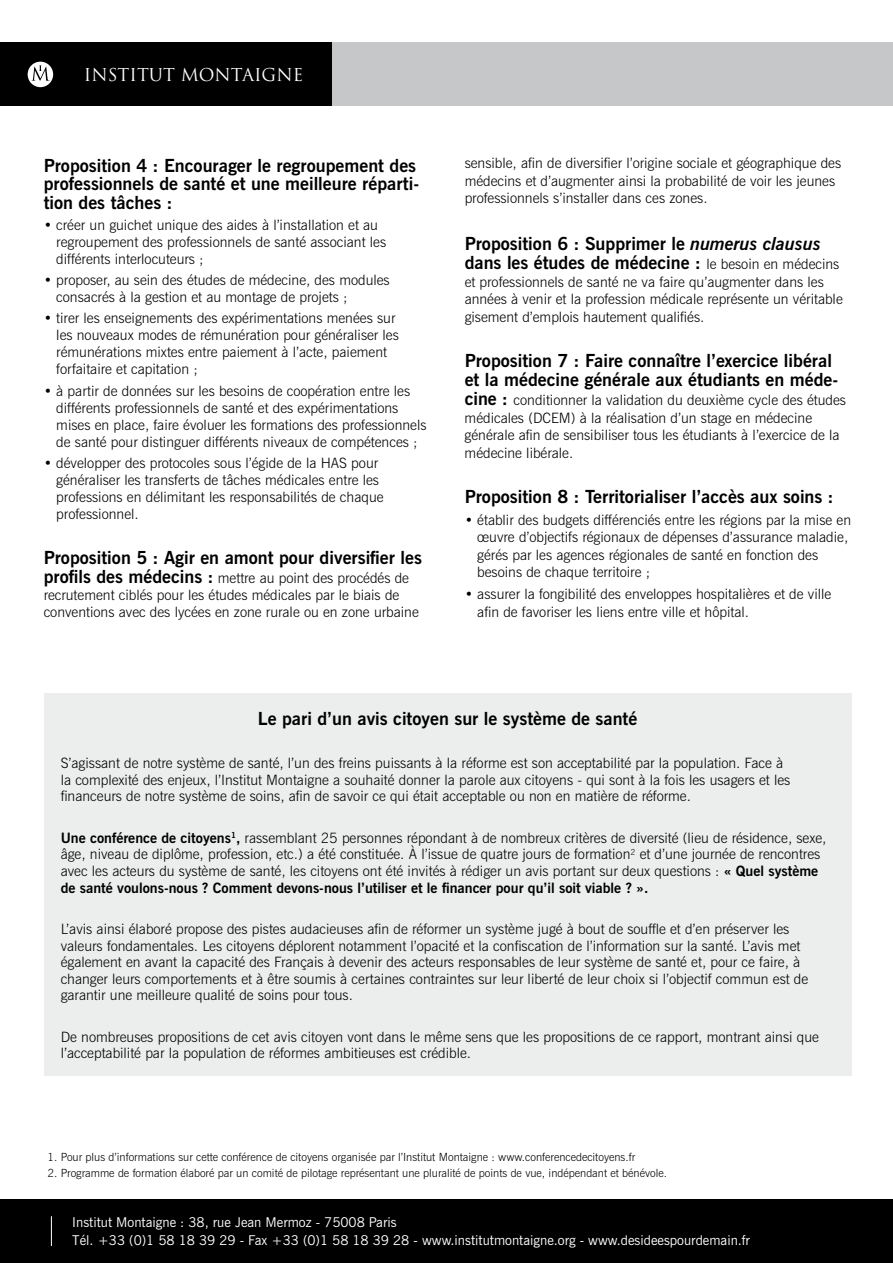
<style>
.page{position:relative;width:893px;height:1263px;background:#fff}
.page>*{position:absolute;margin:0;border:0;box-sizing:border-box;transform-origin:0 0}
.t1{font:700 18px/18.5px "News Gothic BT";color:#000}
.t2{font:17.25px "Trajan";color:#fff}
.t3{font:300 14.25px/17px "News Gothic BT";color:#000}
.t4{font:13.5px/18px "News Gothic BT";color:#fff}
.t5{font:300 11.25px "News Gothic BT";color:#000}
.s1{font-weight:700;font-size:18px}
.s2{font-style:italic}
.s3{font-weight:300;font-size:14.25px}
.s4{font-weight:700}
</style>
<div class="page">
<div style="left:0;top:43px;width:892px;height:63px;background:#c6c7c8"></div>
<div style="left:0;top:43px;width:332px;height:63px;background:#000"></div>
<div style="left:28px;top:62px;width:25px;height:25px;background:#fff;border-radius:50%"></div>
<svg style="left:32px;top:65px;width:18px;height:16px"></svg>
<div style="left:0;top:1199px;width:892px;height:64px;background:#000"></div>
<hr style="left:51px;top:1216px;width:1px;height:30px;background:#fff">
<div style="left:44px;top:693px;width:808px;height:383px;background:#eceded"></div>
<p class="t2" style="left:84px;top:65px;width:221px">INSTITUT MONTAIGNE</p>
<p class="t1" style="left:44px;top:156px;width:377px">Proposition 4 : Encourager le regroupement des professionnels de santé et une meilleure réparti&shy;tion des tâches :</p>
<p class="t3" style="left:56px;top:216px;width:331px;text-indent:-13px">• créer un guichet unique des aides à l’installation et au regroupement des professionnels de santé associant les différents interlocuteurs ;</p>
<p class="t3" style="left:56px;top:272px;width:335px;text-indent:-13px">• proposer, au sein des études de médecine, des modules consacrés à la gestion et au montage de projets ;</p>
<p class="t3" style="left:56px;top:310px;width:344px;text-indent:-13px">• tirer les enseignements des expérimentations menées sur les nouveaux modes de rémunération pour généraliser les rémunérations mixtes entre paiement à l’acte, paiement forfaitaire et capitation ;</p>
<p class="t3" style="left:56px;top:382px;width:372px;text-indent:-13px">• à partir de données sur les besoins de coopération entre les différents professionnels de santé et des expérimentations mises en place, faire évoluer les formations des professionnels de santé pour distinguer différents niveaux de compétences ;</p>
<p class="t3" style="left:56px;top:454px;width:329px;text-indent:-13px">• développer des protocoles sous l’égide de la HAS pour généraliser les transferts de tâches médicales entre les professions en délimitant les responsabilités de chaque professionnel.</p>
<p class="t1" style="left:44px;top:548px;width:380px">Proposition 5 : Agir en amont pour diversifier les</p>
<p class="t3" style="left:44px;top:569px;width:377px"><span class="s1">profils des médecins :</span> mettre au point des procédés de recrutement ciblés pour les études médicales par le biais de conventions avec des lycées en zone rurale ou en zone urbaine</p>
<p class="t3" style="left:465px;top:154px;width:378px;line-height:17.5px">sensible, afin de diversifier l’origine sociale et géographique des médecins et d’augmenter ainsi la probabilité de voir les jeunes professionnels s’installer dans ces zones.</p>
<p class="t1" style="left:465px;top:234px;width:376px;line-height:19px">Proposition 6 : Supprimer le <span class="s2">numerus clausus </span>dans les études de médecine : <span class="s3">le besoin en médecins</span></p>
<p class="t3" style="left:465px;top:273px;width:380px;line-height:17.5px">et professionnels de santé ne va faire qu’augmenter dans les années à venir et la profession médicale représente un véritable gisement d’emplois hautement qualifiés.</p>
<p class="t1" style="left:465px;top:351px;width:375px;line-height:19px">Proposition 7 : Faire connaître l’exercice libéral et la médecine générale aux étudiants en méde-</p>
<p class="t3" style="left:465px;top:391px;width:383px;line-height:17.5px"><span class="s1">cine :</span> conditionner la validation du deuxième cycle des études médicales (DCEM) à la réalisation d’un stage en médecine générale afin de sensibiliser tous les étudiants à l’exercice de la médecine libérale.</p>
<p class="t1" style="left:465px;top:487px;width:371px">Proposition 8 : Territorialiser l’accès aux soins :</p>
<p class="t3" style="left:477px;top:511px;width:375px;line-height:17.5px;text-indent:-13px">• établir des budgets différenciés entre les régions par la mise en œuvre d’objectifs régionaux de dépenses d’assurance maladie, gérés par les agences régionales de santé en fonction des besoins de chaque territoire ;</p>
<p class="t3" style="left:477px;top:585px;width:355px;line-height:17.5px;text-indent:-13px">• assurer la fongibilité des enveloppes hospitalières et de ville afin de favoriser les liens entre ville et hôpital.</p>
<p class="t1" style="left:258px;top:710px;width:381px">Le pari d’un avis citoyen sur le système de santé</p>
<p class="t3" style="left:61px;top:755px;width:731px;line-height:16.5px">S’agissant de notre système de santé, l’un des freins puissants à la réforme est son acceptabilité par la population. Face à la complexité des enjeux, l’Institut Montaigne a souhaité donner la parole aux citoyens - qui sont à la fois les usagers et les financeurs de notre système de soins, afin de savoir ce qui était acceptable ou non en matière de réforme.</p>
<p class="t3" style="left:61px;top:829px;width:767px;line-height:16.5px"><span class="s4">Une conférence de citoyens</span><sup>1</sup><span class="s4">,</span> rassemblant 25 personnes répondant à de nombreux critères de diversité (lieu de résidence, sexe, âge, niveau de diplôme, profession, etc.) a été constituée. À l’issue de quatre jours de formation<sup>2</sup> et d’une journée de rencontres avec les acteurs du système de santé, les citoyens ont été invités à rédiger un avis portant sur deux questions : <span class="s4">« Quel système de santé voulons-nous ? Comment devons-nous l’utiliser et le financer pour qu’il soit viable ? ».</span></p>
<p class="t3" style="left:61px;top:920px;width:749px;line-height:16.5px">L’avis ainsi élaboré propose des pistes audacieuses afin de réformer un système jugé à bout de souffle et d’en préserver les valeurs fondamentales. Les citoyens déplorent notamment l’opacité et la confiscation de l’information sur la santé. L’avis met également en avant la capacité des Français à devenir des acteurs responsables de leur système de santé et, pour ce faire, à changer leurs comportements et à être soumis à certaines contraintes sur leur liberté de leur choix si l’objectif commun est de garantir une meilleure qualité de soins pour tous.</p>
<p class="t3" style="left:61px;top:1028px;width:760px;line-height:16.5px">De nombreuses propositions de cet avis citoyen vont dans le même sens que les propositions de ce rapport, montrant ainsi que l’acceptabilité par la population de réformes ambitieuses est crédible.</p>
<p class="t5" style="left:48px;top:1150px;width:589px">1. Pour plus d’informations sur cette conférence de citoyens organisée par l’Institut Montaigne : www.conferencedecitoyens.fr</p>
<p class="t5" style="left:48px;top:1166px;width:621px">2. Programme de formation élaboré par un comité de pilotage représentant une pluralité de points de vue, indépendant et bénévole.</p>
<p class="t4" style="left:72px;top:1213px;width:679px">Institut Montaigne : 38, rue Jean Mermoz - 75008 Paris<br>Tél. +33 (0)1 58 18 39 29 - Fax +33 (0)1 58 18 39 28 - www.institutmontaigne.org - www.desideespourdemain.fr</p>
</div>
